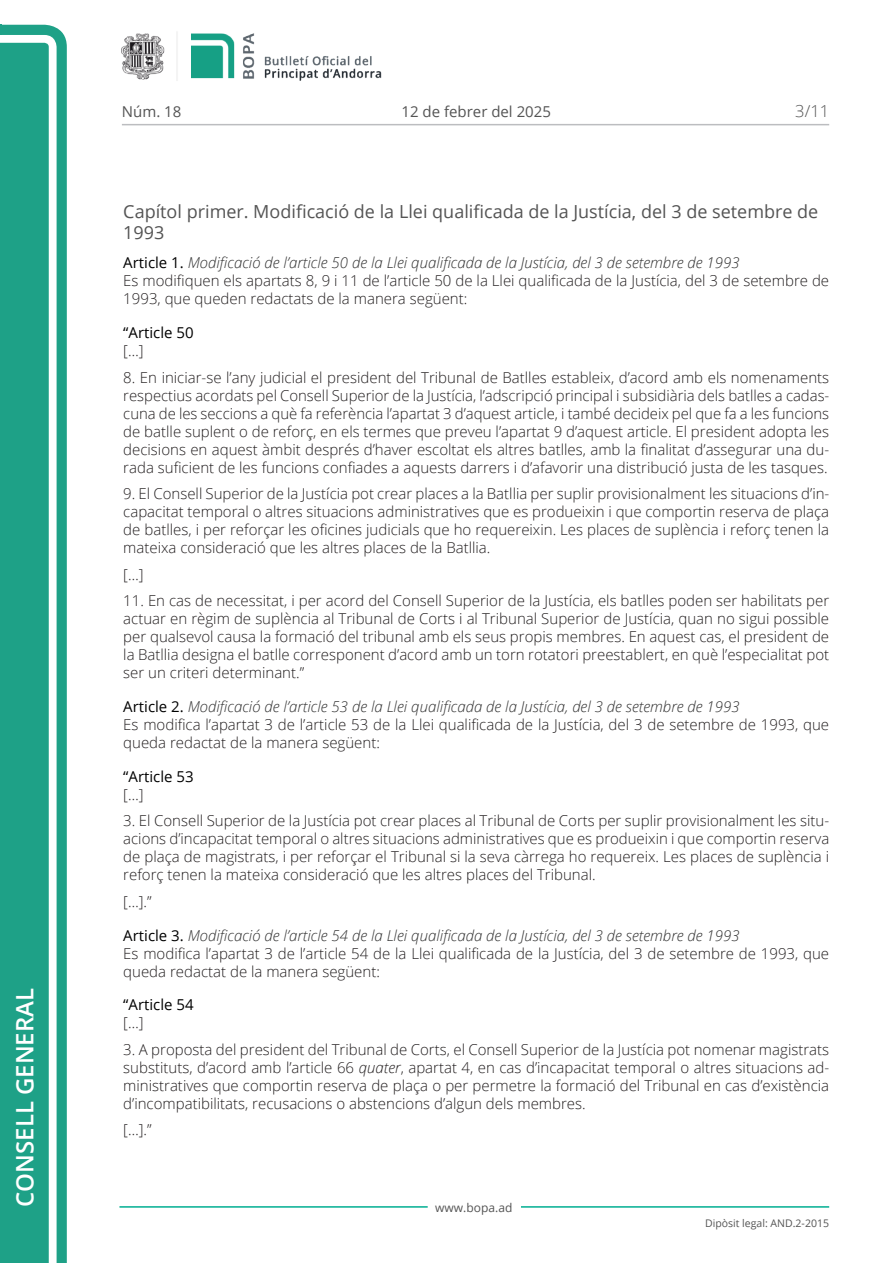
<style>
.page{position:relative;width:893px;height:1263px;background:#fff}
.page>*{position:absolute;margin:0;border:0;box-sizing:border-box;transform-origin:0 0}
.t1{font:600 24px "Open Sans";color:#fff}
.Titol_6{font:18px/21px "Open Sans";color:#545454}
.t2{font:300 16.5px "Open Sans";color:#545454}
.Body_text{font:300 15px/18px "Open Sans";color:#231f20;text-align:justify}
.Titol_7{font:italic 300 15px "Open Sans";color:#303030}
.Titol_7-2{font:15px "Open Sans";color:#000}
.t3{font:15px "Open Sans";color:#545454}
.t4{font:12px "Open Sans";color:#545454}
.t5{font:10.5px "Open Sans";color:#545454}
.s1{font-weight:400;font-style:normal;color:#000}
.s2{font-style:italic}
</style>
<div class="page">
<svg style="left:0;top:25px;width:67px;height:1238px;fill:#1ea187"></svg>
<div style="left:0;top:43px;width:49px;height:1220px;background:#1ea187"></div>
<img style="left:122px;top:32px;width:260px;height:49px">
<hr style="left:119px;top:1206px;width:309px;height:2px;background:#00ae91">
<hr style="left:521px;top:1206px;width:308px;height:2px;background:#00ae91">
<hr style="left:122px;top:124px;width:707px;height:1px;background:#bcbdc0">
<h1 class="t1" style="left:8px;top:1207px;width:220px;rotate:-90deg">Consell General</h1>
<p class="t3" style="left:122px;top:102px;width:61px">Núm. 18</p>
<p class="t3" style="left:402px;top:102px;width:151px">12 de febrer del 2025</p>
<p class="t2" style="left:795px;top:100px;width:35px">3/11</p>
<p class="Titol_6" style="left:123px;top:200px;width:696px">Capítol primer. Modificació de la Llei qualificada de la Justícia, del 3 de setembre de<br>1993</p>
<p class="Titol_7" style="left:123px;top:253px;width:618px"><span class="s1">Article 1.</span> Modificació de l’article 50 de la Llei qualificada de la Justícia, del 3 de setembre de 1993</p>
<p class="Body_text" style="left:123px;top:272px;width:707px">Es modifiquen els apartats 8, 9 i 11 de l’article 50 de la Llei qualificada de la Justícia, del 3 de setembre de<br>1993, que queden redactats de la manera següent:</p>
<p class="Titol_7-2" style="left:123px;top:322px;width:72px">“Article 50</p>
<p class="Body_text" style="left:123px;top:341px;width:22px">[…]</p>
<p class="Body_text" style="left:123px;top:368px;width:707px">8. En iniciar-se l’any judicial el president del Tribunal de Batlles estableix, d’acord amb els nomenaments respectius acordats pel Consell Superior de la Justícia, l’adscripció principal i subsidiària dels batlles a cadas&shy;cuna de les seccions a què fa referència l’apartat 3 d’aquest article, i també decideix pel que fa a les funcions de batlle suplent o de reforç, en els termes que preveu l’apartat 9 d’aquest article. El president adopta les decisions en aquest àmbit després d’haver escoltat els altres batlles, amb la finalitat d’assegurar una du&shy;rada suficient de les funcions confiades a aquests darrers i d’afavorir una distribució justa de les tasques.</p>
<p class="Body_text" style="left:123px;top:484px;width:707px">9. El Consell Superior de la Justícia pot crear places a la Batllia per suplir provisionalment les situacions d’in&shy;capacitat temporal o altres situacions administratives que es produeixin i que comportin reserva de plaça de batlles, i per reforçar les oficines judicials que ho requereixin. Les places de suplència i reforç tenen la mateixa consideració que les altres places de la Batllia.</p>
<p class="Body_text" style="left:123px;top:565px;width:22px">[…]</p>
<p class="Body_text" style="left:123px;top:591px;width:707px">11. En cas de necessitat, i per acord del Consell Superior de la Justícia, els batlles poden ser habilitats per actuar en règim de suplència al Tribunal de Corts i al Tribunal Superior de Justícia, quan no sigui possible per qualsevol causa la formació del tribunal amb els seus propis membres. En aquest cas, el president de la Batllia designa el batlle corresponent d’acord amb un torn rotatori preestablert, en què l’especialitat pot ser un criteri determinant.”</p>
<p class="Titol_7" style="left:123px;top:696px;width:618px"><span class="s1">Article 2.</span> Modificació de l’article 53 de la Llei qualificada de la Justícia, del 3 de setembre de 1993</p>
<p class="Body_text" style="left:123px;top:715px;width:707px">Es modifica l’apartat 3 de l’article 53 de la Llei qualificada de la Justícia, del 3 de setembre de 1993, que queda redactat de la manera següent:</p>
<p class="Titol_7-2" style="left:123px;top:766px;width:72px">“Article 53</p>
<p class="Body_text" style="left:123px;top:785px;width:22px">[…]</p>
<p class="Body_text" style="left:123px;top:811px;width:708px">3. El Consell Superior de la Justícia pot crear places al Tribunal de Corts per suplir provisionalment les situ&shy;acions d’incapacitat temporal o altres situacions administratives que es produeixin i que comportin reserva de plaça de magistrats, i per reforçar el Tribunal si la seva càrrega ho requereix. Les places de suplència i reforç tenen la mateixa consideració que les altres places del Tribunal.</p>
<p class="Body_text" style="left:123px;top:892px;width:30px">[…].”</p>
<p class="Titol_7" style="left:123px;top:925px;width:618px"><span class="s1">Article 3.</span> Modificació de l’article 54 de la Llei qualificada de la Justícia, del 3 de setembre de 1993</p>
<p class="Body_text" style="left:123px;top:944px;width:707px">Es modifica l’apartat 3 de l’article 54 de la Llei qualificada de la Justícia, del 3 de setembre de 1993, que queda redactat de la manera següent:</p>
<p class="Titol_7-2" style="left:123px;top:994px;width:72px">“Article 54</p>
<p class="Body_text" style="left:123px;top:1013px;width:22px">[…]</p>
<p class="Body_text" style="left:123px;top:1040px;width:707px">3. A proposta del president del Tribunal de Corts, el Consell Superior de la Justícia pot nomenar magistrats substituts, d’acord amb l’article 66 <span class="s2">quater</span>, apartat 4, en cas d’incapacitat temporal o altres situacions ad&shy;ministratives que comportin reserva de plaça o per permetre la formació del Tribunal en cas d’existència d’incompatibilitats, recusacions o abstencions d’algun dels membres.</p>
<p class="Body_text" style="left:123px;top:1120px;width:30px">[…].”</p>
<p class="t4" style="left:435px;top:1199px;width:79px">www.bopa.ad</p>
<p class="t5" style="left:705px;top:1216px;width:125px">Dipòsit legal: AND.2-2015</p>
</div>
